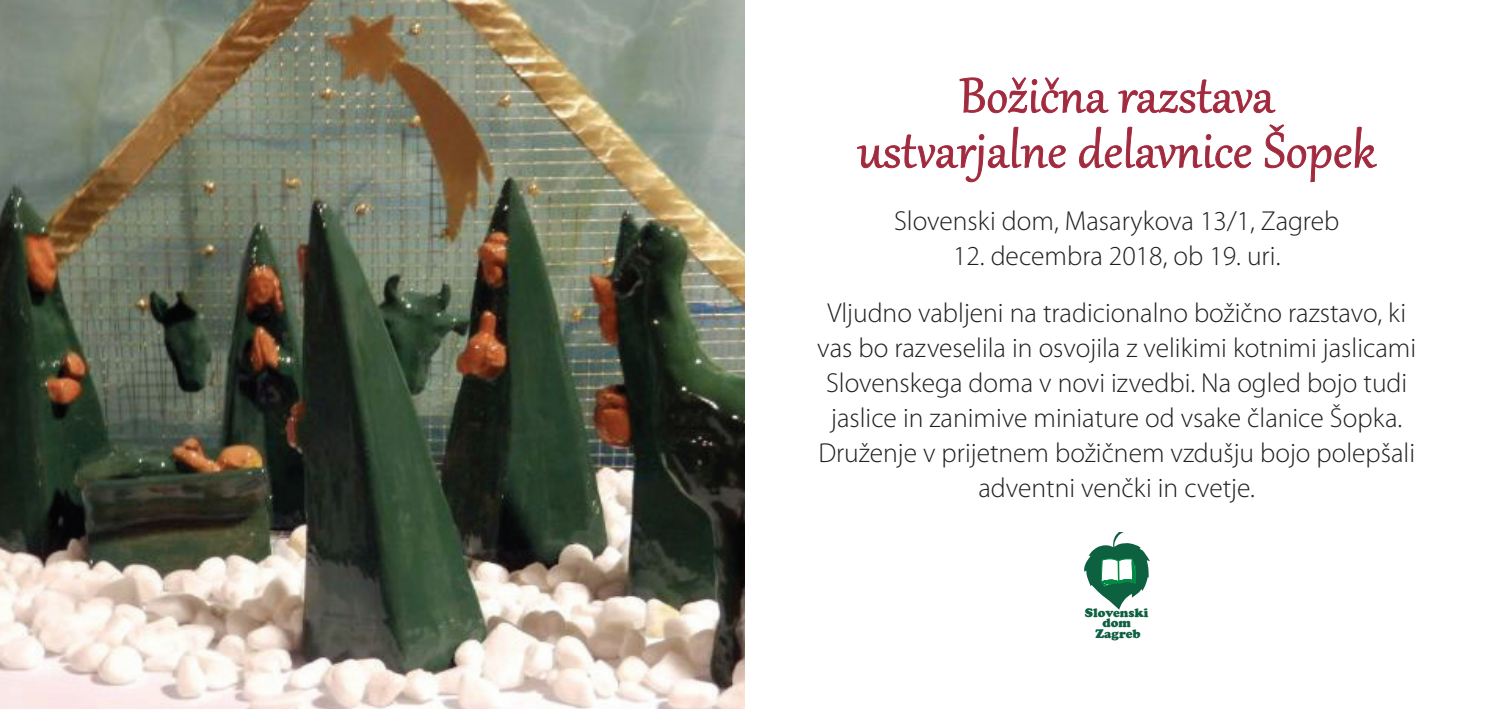
<style>
.page{position:relative;width:1489px;height:709px;background:#fff}
.page>*{position:absolute;margin:0;border:0;box-sizing:border-box;transform-origin:0 0}
.t1{font:60px/55px "Gabriola";letter-spacing:.01em;color:#a22a3e;text-align:center}
.t2{font:300 27.5px/35px "Myriad Pro";color:#231f20;text-align:center}
.t3{font:900 12.75px/10.8px "Cooper";color:#0d6040;text-align:center}
</style>
<div class="page">
<img style="left:0;top:0;width:744px;height:709px">
<svg style="left:1084px;top:532px;width:65px;height:78px"></svg>
<svg style="left:857px;top:77px;width:519px;height:105px"></svg>
<h1 class="t1" style="left:857px;top:64px;width:519px">Božična razstava ustvarjalne delavnice Šopek</h1>
<p class="t2" style="left:894px;top:204px;width:446px">Slovenski dom, Masarykova 13/1, Zagreb</p>
<p class="t2" style="left:827px;top:228px;width:580px;line-height:56.2px">12. decembra 2018, ob 19. uri.<br>Vljudno vabljeni na tradicionalno božično razstavo, ki</p>
<p class="t2" style="left:817px;top:330px;width:600px">vas bo razveselila in osvojila z velikimi kotnimi jaslicami Slovenskega doma v novi izvedbi. Na ogled bojo tudi jaslice in zanimive miniature od vsake članice Šopka.<br>Druženje v prijetnem božičnem vzdušju bojo polepšali adventni venčki in cvetje.</p>
<p class="t3" style="left:1084px;top:607px;width:65px">Slovenski dom<br>Zagreb</p>
</div>
